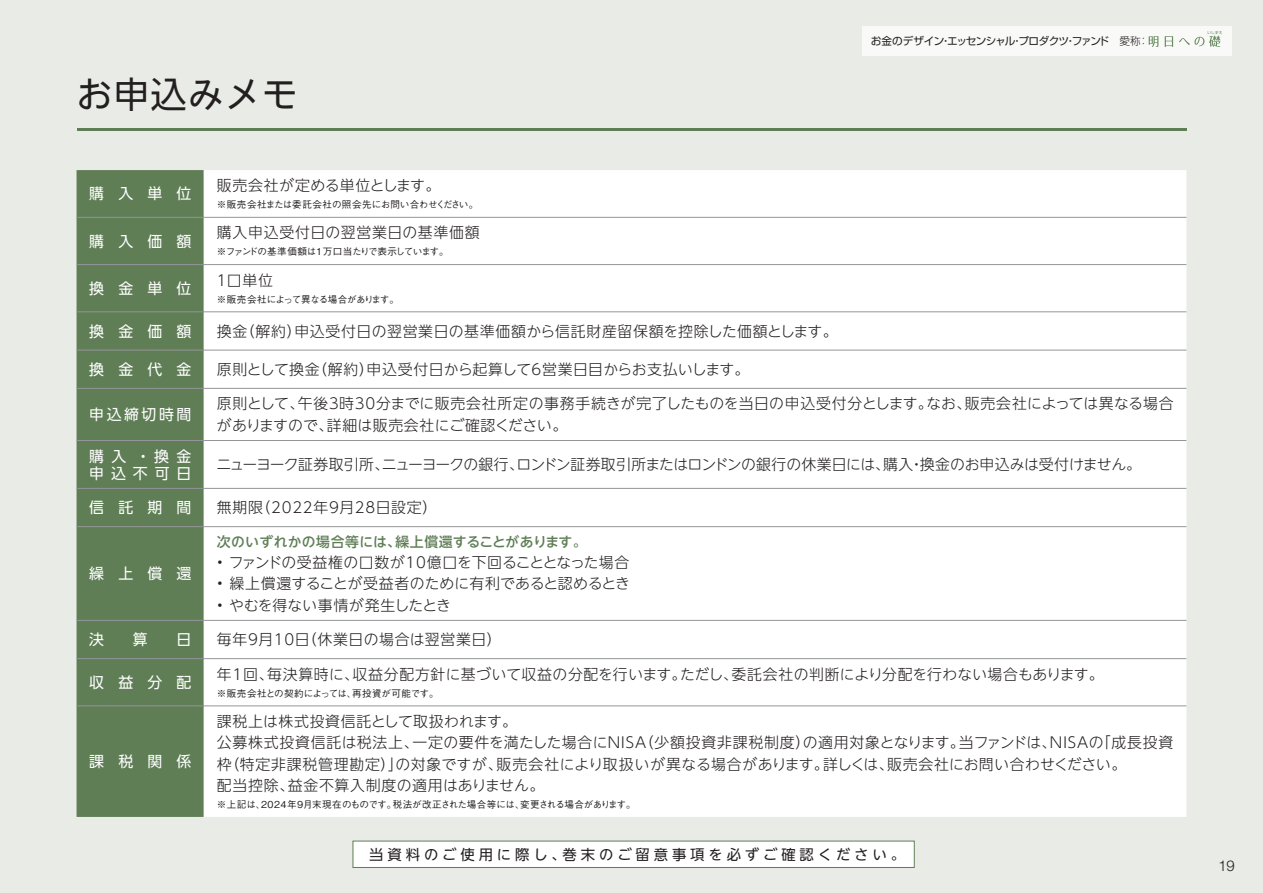
<style>
.page{position:relative;width:1263px;height:893px;background:#e9ece6}
.page>*{position:absolute;margin:0;border:0;box-sizing:border-box;transform-origin:0 0}
.t1{font:36.15px "UD Shin Go NT Pr 6 N";letter-spacing:.025em;color:#231f20}
.t2{font:300 14.85px/21.3px "UD Shin Go NT Pr 6 N";letter-spacing:.025em;color:#231f20}
.t3{font:300 14.85px/21.3px "UD Shin Go NT Pr 6 N";letter-spacing:.045em;color:#231f20}
.t4{font:300 14.85px "UD Shin Go NT Pr 6 N";letter-spacing:-.025em;color:#231f20}
.t5{font:14.85px "UD Shin Go NT Pr 6 N";letter-spacing:.95em;color:#fff}
.t6{font:300 14.85px "UD Shin Go NT Pr 6 N";letter-spacing:.05em;color:#231f20}
.t7{font:300 14.85px "UD Shin Go NT Pr 6 N";letter-spacing:.005em;color:#231f20}
.t8{font:300 14.85px "UD Shin Go NT Pr 6 N";letter-spacing:-.015em;color:#231f20}
.t9{font:14.85px/17px "UD Shin Go NT Pr 6 N";letter-spacing:.465em;color:#fff}
.t10{font:300 14.85px "Helvetica Neue LT Std";color:#231f20}
.t11{font:14.4px "UD Shin Go NT Pr 6 N";letter-spacing:.27em;color:#231f20}
.t12{font:500 13.8px "UD Shin Go NT Pr 6 N";letter-spacing:.02em;color:#5f7e56}
.t13{font:10.65px "Shin Go Pr 6 N";letter-spacing:-.06em;color:#231f20}
.t14{font:500 9.6px "Gothic BBB Pr 6 N";letter-spacing:-.025em;color:#231f20}
.t15{font:500 9.6px "Gothic BBB Pr 6 N";letter-spacing:.005em;color:#231f20}
.t16{font:500 9.6px "Gothic BBB Pr 6 N";letter-spacing:-.08em;color:#231f20}
.t17{font:500 9.6px "Gothic BBB Pr 6 N";letter-spacing:.01em;color:#231f20}
.t18{font:500 9.6px "Gothic BBB Pr 6 N";letter-spacing:-.045em;color:#231f20}
.t19{font:3.75px "Shin Go Pr 6 N";color:#5f7e56}
.s1{font-weight:300}
</style>
<div class="page">
<div style="left:77px;top:170px;width:127px;height:647px;background:#5f7e56"></div>
<div style="left:205px;top:170px;width:981px;height:647px;background:#fff"></div>
<hr style="left:204px;top:170px;width:1px;height:47px;background:#fff">
<hr style="left:204px;top:218px;width:1px;height:46px;background:#fff">
<hr style="left:204px;top:265px;width:1px;height:46px;background:#fff">
<hr style="left:204px;top:312px;width:1px;height:38px;background:#fff">
<hr style="left:204px;top:350px;width:1px;height:38px;background:#fff">
<hr style="left:204px;top:389px;width:1px;height:51px;background:#fff">
<hr style="left:204px;top:441px;width:1px;height:47px;background:#fff">
<hr style="left:204px;top:489px;width:1px;height:37px;background:#fff">
<hr style="left:204px;top:527px;width:1px;height:93px;background:#fff">
<hr style="left:204px;top:621px;width:1px;height:37px;background:#fff">
<hr style="left:204px;top:659px;width:1px;height:46px;background:#fff">
<hr style="left:204px;top:706px;width:1px;height:111px;background:#fff">
<hr style="left:77px;top:217px;width:127px;height:1px;background:#939598">
<hr style="left:204px;top:217px;width:982px;height:1px;background:#939598">
<hr style="left:77px;top:264px;width:127px;height:1px;background:#939598">
<hr style="left:204px;top:264px;width:982px;height:1px;background:#939598">
<hr style="left:77px;top:311px;width:127px;height:1px;background:#939598">
<hr style="left:204px;top:311px;width:982px;height:1px;background:#939598">
<hr style="left:77px;top:350px;width:127px;height:1px;background:#939598">
<hr style="left:204px;top:350px;width:982px;height:1px;background:#939598">
<hr style="left:77px;top:388px;width:127px;height:1px;background:#939598">
<hr style="left:204px;top:388px;width:982px;height:1px;background:#939598">
<hr style="left:77px;top:440px;width:127px;height:1px;background:#939598">
<hr style="left:204px;top:440px;width:982px;height:1px;background:#939598">
<hr style="left:77px;top:488px;width:127px;height:1px;background:#939598">
<hr style="left:204px;top:488px;width:982px;height:1px;background:#939598">
<hr style="left:77px;top:526px;width:127px;height:1px;background:#939598">
<hr style="left:204px;top:526px;width:982px;height:1px;background:#939598">
<hr style="left:77px;top:620px;width:127px;height:1px;background:#939598">
<hr style="left:204px;top:620px;width:982px;height:1px;background:#939598">
<hr style="left:77px;top:658px;width:127px;height:1px;background:#939598">
<hr style="left:204px;top:658px;width:982px;height:1px;background:#939598">
<hr style="left:77px;top:705px;width:127px;height:1px;background:#939598">
<hr style="left:204px;top:705px;width:982px;height:1px;background:#939598">
<hr style="left:77px;top:128px;width:1109px;height:3px;background:#5f7e56">
<div style="left:861px;top:26px;width:370px;height:30px;background:#f9faf8"></div>
<svg style="left:1149px;top:36px;width:9px;height:11px"></svg>
<svg style="left:1165px;top:36px;width:8px;height:11px"></svg>
<svg style="left:1179px;top:36px;width:41px;height:11px"></svg>
<div style="left:353px;top:841px;width:561px;height:26px;background:#fff"></div>
<div style="left:353px;top:841px;width:561px;height:27px;border:1px solid #5f7e56"></div>
<h1 class="t1" style="left:77px;top:65px;width:223px">お申込みメモ</h1>
<p class="t5" style="left:89px;top:182px;width:104px">購入単位</p>
<p class="t5" style="left:89px;top:229px;width:104px">購入価額</p>
<p class="t5" style="left:89px;top:276px;width:104px">換金単位</p>
<p class="t2" style="left:217px;top:174px;width:225px">販売会社が定める単位とします。</p>
<p class="t15" style="left:217px;top:197px;width:263px">※販売会社または委託会社の照会先にお問い合わせください。</p>
<p class="t6" style="left:217px;top:221px;width:264px">購入申込受付日の翌営業日の基準価額</p>
<p class="t16" style="left:217px;top:244px;width:233px">※ファンドの基準価額は１万口当たりで表示しています。</p>
<p class="t2" style="left:214px;top:269px;width:60px">１口単位</p>
<p class="t18" style="left:217px;top:291px;width:184px">※販売会社によって異なる場合があります。</p>
<p class="t13" style="left:871px;top:33px;width:279px">お金のデザイン・エッセンシャル・プロダクツ・ファンド　<span class="s1">愛称：</span></p>
<p class="t5" style="left:89px;top:319px;width:104px">換金価額</p>
<p class="t2" style="left:217px;top:320px;width:622px">換金（解約）申込受付日の翌営業日の基準価額から信託財産留保額を控除した価額とします。</p>
<p class="t5" style="left:89px;top:357px;width:104px">換金代金</p>
<p class="t2" style="left:217px;top:358px;width:534px">原則として換金（解約）申込受付日から起算して6営業日目からお支払いします。</p>
<p class="t5" style="left:89px;top:402px;width:104px">申込締切時間</p>
<p class="t2" style="left:217px;top:393px;width:959px">原則として、午後３時30分までに販売会社所定の事務手続きが完了したものを当日の申込受付分とします。なお、販売会社によっては異なる場合がありますので、詳細は販売会社にご確認ください。</p>
<p class="t9" style="left:89px;top:447px;width:104px">購入 ・換金申込不可日</p>
<p class="t4" style="left:216px;top:452px;width:926px">ニューヨーク証券取引所、ニューヨークの銀行、ロンドン証券取引所またはロンドンの銀行の休業日には、購入・換金のお申込みは受付けません。</p>
<p class="t5" style="left:89px;top:495px;width:104px">信託期間</p>
<p class="t6" style="left:217px;top:495px;width:222px">無期限（2022年9月28日設定）</p>
<p class="t5" style="left:89px;top:561px;width:104px">繰上償還</p>
<p class="t12" style="left:217px;top:530px;width:371px">次のいずれかの場合等には、繰上償還することがあります。</p>
<p class="t2" style="left:217px;top:551px;width:414px">• ファンドの受益権の口数が10億口を下回ることとなった場合</p>
<p class="t7" style="left:217px;top:572px;width:414px">• 繰上償還することが受益者のために有利であると認めるとき</p>
<p class="t8" style="left:217px;top:593px;width:236px">• やむを得ない事情が発生したとき</p>
<p class="t5" style="left:89px;top:627px;width:16px">決</p>
<p class="t5" style="left:133px;top:627px;width:16px">算</p>
<p class="t5" style="left:176px;top:627px;width:16px">日</p>
<p class="t2" style="left:217px;top:628px;width:286px">毎年9月10日（休業日の場合は翌営業日）</p>
<p class="t5" style="left:89px;top:670px;width:104px">収益分配</p>
<p class="t2" style="left:217px;top:663px;width:888px">年1回、毎決算時に、収益分配方針に基づいて収益の分配を行います。ただし、委託会社の判断により分配を行わない場合もあります。</p>
<p class="t17" style="left:217px;top:685px;width:223px">※販売会社との契約によっては、再投資が可能です。</p>
<p class="t5" style="left:89px;top:749px;width:104px">課税関係</p>
<p class="t3" style="left:217px;top:710px;width:958px">課税上は株式投資信託として取扱われます。<br>公募株式投資信託は税法上、一定の要件を満たした場合にNISA（少額投資非課税制度）の適用対象となります。当ファンドは、NISAの「成長投資枠（特定非課税管理勘定）」の対象ですが、販売会社により取扱いが異なる場合があります。詳しくは、販売会社にお問い合わせください。<br>配当控除、益金不算入制度の適用はありません。</p>
<p class="t14" style="left:217px;top:796px;width:420px">※上記は、2024年９月末現在のものです。税法が改正された場合等には、変更される場合があります。</p>
<p class="t11" style="left:369px;top:843px;width:537px">当資料のご使用に際し、巻末のご留意事項を必ずご確認ください。</p>
<p class="t19" style="left:1207px;top:29px;width:17px">いしずえ</p>
<p class="t10" style="left:1218px;top:857px;width:18px">19</p>
</div>
